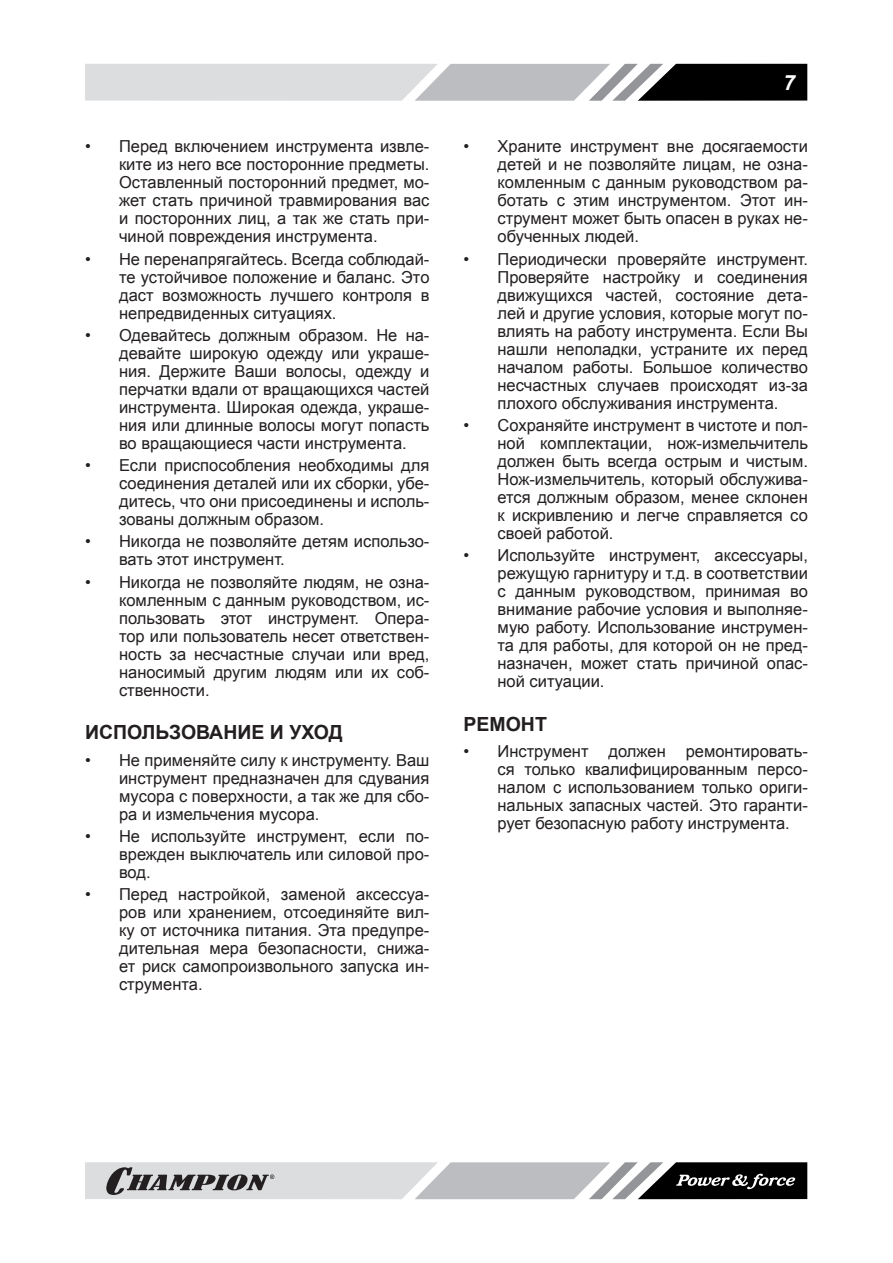
<style>
.page{position:relative;width:893px;height:1263px;background:#fff}
.page>*{position:absolute;margin:0;border:0;box-sizing:border-box;transform-origin:0 0}
.t1{font:italic 700 21px "Arial";color:#fff}
.Заголовок2{font:700 19.5px "Arial";color:#231f20}
.Текст_список{font:16.5px/18px "Arial";color:#231f20;text-align:justify}
</style>
<div class="page">
<svg style="left:85px;top:64px;width:722px;height:37px;background:#a8a8aa"></svg>
<svg style="left:85px;top:1162px;width:722px;height:37px;background:#a1a2a3"></svg>
<p class="Текст_список" style="left:119px;top:138px;width:312px;text-indent:-34px">• Перед включением инструмента извле&shy;ките из него все посторонние предметы.<br>Оставленный посторонний предмет, мо&shy;жет стать причиной травмирования вас и посторонних лиц, а так же стать при&shy;чиной повреждения инструмента.</p>
<p class="Текст_список" style="left:119px;top:250px;width:312px;text-indent:-34px">• Не перенапрягайтесь. Всегда соблюдай&shy;те устойчивое положение и баланс. Это даст возможность лучшего контроля в непредвиденных ситуациях.</p>
<p class="Текст_список" style="left:119px;top:326px;width:312px;text-indent:-34px">• Одевайтесь должным образом. Не на&shy;девайте широкую одежду или украше&shy;ния. Держите Ваши волосы, одежду и перчатки вдали от вращающихся частей инструмента. Широкая одежда, украше&shy;ния или длинные волосы могут попасть во вращающиеся части инструмента.</p>
<p class="Текст_список" style="left:119px;top:456px;width:312px;text-indent:-34px">• Если приспособления необходимы для соединения деталей или их сборки, убе&shy;дитесь, что они присоединены и исполь&shy;зованы должным образом.</p>
<p class="Текст_список" style="left:119px;top:533px;width:312px;text-indent:-34px">• Никогда не позволяйте детям использо&shy;вать этот инструмент.</p>
<p class="Текст_список" style="left:119px;top:573px;width:312px;text-indent:-34px">• Никогда не позволяйте людям, не озна&shy;комленным с данным руководством, ис&shy;пользовать этот инструмент. Опера&shy;тор или пользователь несет ответствен&shy;ность за несчастные случаи или вред, наносимый другим людям или их соб&shy;ственности.</p>
<p class="Заголовок2" style="left:85px;top:720px;width:259px">ИСПОЛЬЗОВАНИЕ И УХОД</p>
<p class="Текст_список" style="left:119px;top:751px;width:312px;text-indent:-34px">• Не применяйте силу к инструменту. Ваш инструмент предназначен для сдувания мусора с поверхности, а так же для сбо&shy;ра и измельчения мусора.</p>
<p class="Текст_список" style="left:119px;top:827px;width:312px;text-indent:-34px">• Не используйте инструмент, если по&shy;врежден выключатель или силовой про&shy;вод.</p>
<p class="Текст_список" style="left:119px;top:886px;width:312px;text-indent:-34px">• Перед настройкой, заменой аксессуа&shy;ров или хранением, отсоединяйте вил&shy;ку от источника питания. Эта предупре&shy;дительная мера безопасности, снижа&shy;ет риск самопроизвольного запуска ин&shy;струмента.</p>
<p class="t1" style="left:783px;top:69px;width:13px">7</p>
<p class="Текст_список" style="left:497px;top:138px;width:312px;text-indent:-34px">• Храните инструмент вне досягаемости детей и не позволяйте лицам, не озна&shy;комленным с данным руководством ра&shy;ботать с этим инструментом. Этот ин&shy;струмент может быть опасен в руках не&shy;обученных людей.</p>
<p class="Текст_список" style="left:497px;top:250px;width:312px;text-indent:-34px">• Периодически проверяйте инструмент.<br>Проверяйте настройку и соединения движущихся частей, состояние дета&shy;лей и другие условия, которые могут по&shy;влиять на работу инструмента. Если Вы нашли неполадки, устраните их перед началом работы. Большое количество несчастных случаев происходят из-за плохого обслуживания инструмента.</p>
<p class="Текст_список" style="left:497px;top:416px;width:312px;text-indent:-34px">• Сохраняйте инструмент в чистоте и пол&shy;ной комплектации, нож-измельчитель должен быть всегда острым и чистым.<br>Нож-измельчитель, который обслужива&shy;ется должным образом, менее склонен к искривлению и легче справляется со своей работой.</p>
<p class="Текст_список" style="left:497px;top:546px;width:312px;text-indent:-34px">• Используйте инструмент, аксессуары, режущую гарнитуру и т.д. в соответствии с данным руководством, принимая во внимание рабочие условия и выполняе&shy;мую работу. Использование инструмен&shy;та для работы, для которой он не пред&shy;назначен, может стать причиной опас&shy;ной ситуации.</p>
<p class="Заголовок2" style="left:463px;top:711px;width:85px">РЕМОНТ</p>
<p class="Текст_список" style="left:497px;top:743px;width:312px;text-indent:-34px">• Инструмент должен ремонтировать&shy;ся только квалифицированным персо&shy;налом с использованием только ориги&shy;нальных запасных частей. Это гаранти&shy;рует безопасную работу инструмента.</p>
</div>
